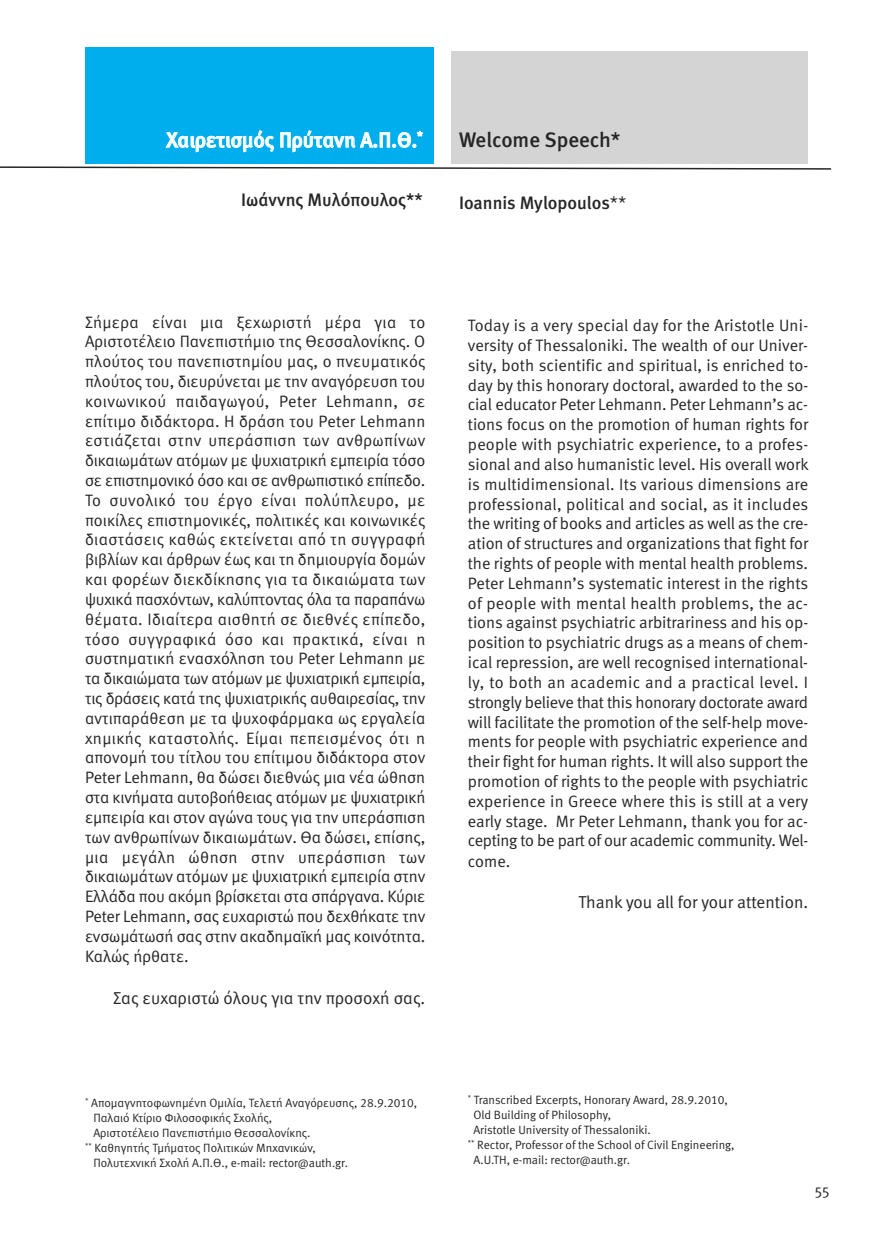
<style>
.page{position:relative;width:872px;height:1234px;background:#fff}
.page>*{position:absolute;margin:0;border:0;box-sizing:border-box;transform-origin:0 0}
.t1{font:21px "Meta Medium Greek";color:#fff}
.t2{font:21px "Meta Medium Greek";color:#272627}
.t3{font:18px "Meta Medium Greek";color:#272627}
.t4{font:17.25px "Meta Normal Greek LF";color:#272627}
.t5{font:16.5px/19.8px "Meta Normal Greek LF";letter-spacing:-.015em;color:#272627;text-align:justify}
.t6{font:15px "Meta Normal Greek";color:#272627}
.t7{font:12px "Meta Normal Greek LF";color:#272627}
.s1{font-family:"Meta Normal Greek LF"}
</style>
<div class="page">
<div style="left:85px;top:47px;width:348px;height:116px;background:#00aded"></div>
<div style="left:451px;top:51px;width:357px;height:112px;background:#d4d4d4"></div>
<svg style="left:0;top:166px;width:832px;height:4px"></svg>
<p class="t1" style="left:166px;top:128px;width:258px">Χαιρετισµός Πρύτανη Α.Π.Θ.<sup>*</sup></p>
<p class="t3" style="left:241px;top:190px;width:183px">Ιωάννης Μυλόπουλος**</p>
<p class="t2" style="left:459px;top:128px;width:163px">Welcome Speech*</p>
<p class="t3" style="left:459px;top:192px;width:169px">Ioannis Mylopoulos<span class="s1">**</span></p>
<p class="t5" style="left:85px;top:312px;width:342px">Σήµερα είναι µια ξεχωριστή µέρα για το Αριστοτέλειο Πανεπιστήµιο της Θεσσαλονίκης. Ο πλούτος του πανεπιστηµίου µας, ο πνευµατικός πλούτος του, διευρύνεται µε την αναγόρευση του κοινωνικού παιδαγωγού, Peter Lehmann, σε επίτιµο διδάκτορα. Η δράση του Peter Lehmann εστιάζεται στην υπεράσπιση των ανθρωπίνων δικαιωµάτων ατόµων µε ψυχιατρική εµπειρία τόσο σε επιστηµονικό όσο και σε ανθρωπιστικό επίπεδο.<br>Το συνολικό του έργο είναι πολύπλευρο, µε ποικίλες επιστηµονικές, πολιτικές και κοινωνικές διαστάσεις καθώς εκτείνεται από τη συγγραφή βιβλίων και άρθρων έως και τη δηµιουργία δοµών και φορέων διεκδίκησης για τα δικαιώµατα των ψυχικά πασχόντων, καλύπτοντας όλα τα παραπάνω θέµατα. Ιδιαίτερα αισθητή σε διεθνές επίπεδο, τόσο συγγραφικά όσο και πρακτικά, είναι η συστηµατική ενασχόληση του Peter Lehmann µε τα δικαιώµατα των ατόµων µε ψυχιατρική εµπειρία, τις δράσεις κατά της ψυχιατρικής αυθαιρεσίας, την αντιπαράθεση µε τα ψυχοφάρµακα ως εργαλεία χηµικής καταστολής. Είµαι πεπεισµένος ότι η απονοµή του τίτλου του επίτιµου διδάκτορα στον Peter Lehmann, θα δώσει διεθνώς µια νέα ώθηση στα κινήµατα αυτοβοήθειας ατόµων µε ψυχιατρική εµπειρία και στον αγώνα τους για την υπεράσπιση των ανθρωπίνων δικαιωµάτων. Θα δώσει, επίσης, µια µεγάλη ώθηση στην υπεράσπιση των δικαιωµάτων ατόµων µε ψυχιατρική εµπειρία στην Ελλάδα που ακόµη βρίσκεται στα σπάργανα. Κύριε Peter Lehmann, σας ευχαριστώ που δεχθήκατε την ενσωµάτωσή σας στην ακαδηµαϊκή µας κοινότητα.<br>Καλώς ήρθατε.</p>
<p class="t4" style="left:113px;top:987px;width:314px">Σας ευχαριστώ όλους για την προσοχή σας.</p>
<p class="t7" style="left:85px;top:1095px;width:334px"><sup>*</sup> Αποµαγνητοφωνηµένη Οµιλία, Τελετή Αναγόρευσης, 28.9.2010,</p>
<p class="t7" style="left:93px;top:1110px;width:180px">Παλαιό Κτίριο Φιλοσοφικής Σχολής,</p>
<p class="t7" style="left:93px;top:1125px;width:219px">Αριστοτέλειο Πανεπιστήµιο Θεσσαλονίκης.</p>
<p class="t7" style="left:85px;top:1140px;width:232px"><sup>**</sup> Καθηγητής Τµήµατος Πολιτικών Μηχανικών,</p>
<p class="t7" style="left:93px;top:1155px;width:256px">Πολυτεχνική Σχολή Α.Π.Θ., e-mail: rector@auth.gr.</p>
<p class="t5" style="left:468px;top:315px;width:342px">Today is a very special day for the Aristotle Uni&shy;versity of Thessaloniki. The wealth of our Univer&shy;sity, both scientific and spiritual, is enriched to&shy;day by this honorary doctoral, awarded to the so&shy;cial educator Peter Lehmann. Peter Lehmann’s ac&shy;tions focus on the promotion of human rights for people with psychiatric experience, to a profes&shy;sional and also humanistic level. His overall work is multidimensional. Its various dimensions are professional, political and social, as it includes the writing of books and articles as well as the cre&shy;ation of structures and organizations that fight for the rights of people with mental health problems.<br>Peter Lehmann’s systematic interest in the rights of people with mental health problems, the ac&shy;tions against psychiatric arbitrariness and his op&shy;position to psychiatric drugs as a means of chem&shy;ical repression, are well recognised international&shy;ly, to both an academic and a practical level. I strongly believe that this honorary doctorate award will facilitate the promotion of the self-help move&shy;ments for people with psychiatric experience and their fight for human rights. It will also support the promotion of rights to the people with psychiatric experience in Greece where this is still at a very early stage. Mr Peter Lehmann, thank you for ac&shy;cepting to be part of our academic community. Wel&shy;come.</p>
<p class="t4" style="left:578px;top:892px;width:231px">Thank you all for your attention.</p>
<p class="t7" style="left:468px;top:1093px;width:261px"><sup>*</sup> Transcribed Excerpts, Honorary Award, 28.9.2010,</p>
<p class="t7" style="left:473px;top:1108px;width:139px">Old Building of Philosophy,</p>
<p class="t7" style="left:473px;top:1123px;width:179px">Aristotle University of Thessaloniki.</p>
<p class="t7" style="left:468px;top:1138px;width:268px"><sup>**</sup> Rector, Professor of the School of Civil Engineering,</p>
<p class="t7" style="left:473px;top:1153px;width:158px">A.U.TH, e-mail: rector@auth.gr.</p>
<p class="t6" style="left:814px;top:1181px;width:16px">55</p>
</div>
